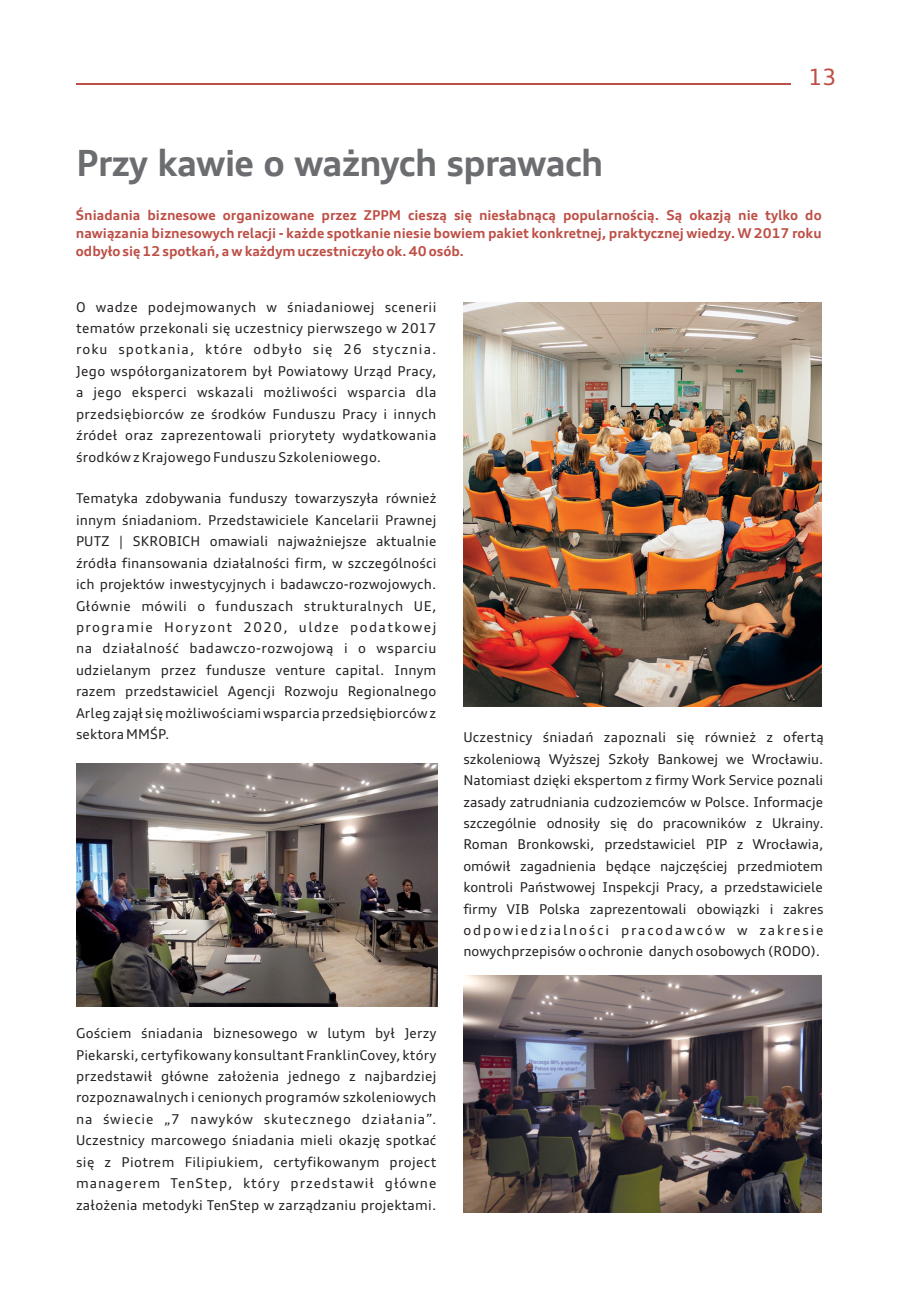
<style>
.page{position:relative;width:919px;height:1289px;background:#fff}
.page>*{position:absolute;margin:0;border:0;box-sizing:border-box;transform-origin:0 0}
.t1{font:700 36px "Audi Type";letter-spacing:-.025em;color:#6c6d70}
.t2{font:22.5px "Audi Type";color:#bd4f46}
.t3{font:13.5px/21.5px "Audi Type";letter-spacing:.015em;color:#231f20;text-align:justify}
.t4{font:700 13.5px/18.1px "Audi Type";color:#bd4f46;text-align:justify}
</style>
<div class="page">
<hr style="left:76px;top:83px;width:715px;height:2px;background:#bd4f46">
<img style="left:463px;top:302px;width:358px;height:404px">
<img style="left:463px;top:975px;width:358px;height:237px">
<img style="left:76px;top:763px;width:361px;height:243px">
<h2 class="t2" style="left:808px;top:68px;width:30px">13</h2>
<h1 class="t1" style="left:76px;top:149px;width:529px">Przy kawie o wa¿nych sprawach</h1>
<p class="t4" style="left:76px;top:207px;width:747px">Œniadania biznesowe organizowane przez ZPPM ciesz¹ siê nies³abn¹c¹ popularnoœci¹. S¹ okazj¹ nie tylko do nawi¹zania biznesowych relacji - ka¿de spotkanie niesie bowiem pakiet konkretnej, praktycznej wiedzy. W2017 roku odby³o siê 12 spotkañ, a w ka¿dym uczestniczy³o ok. 40 osób.</p>
<p class="t3" style="left:76px;top:297px;width:362px">O wadze podejmowanych w œniadaniowej scenerii tematów przekonali siê uczestnicy pierwszego w 2017 roku spotkania, które odby³o siê 26 stycznia.<br>Jego wspó³organizatorem by³ Powiatowy Urz¹d Pracy, a jego eksperci wskazali mo¿liwoœci wsparcia dla przedsiêbiorców ze œrodków Funduszu Pracy i innych Ÿróde³ oraz zaprezentowali priorytety wydatkowania œrodków z Krajowego Funduszu Szkoleniowego.</p>
<p class="t3" style="left:76px;top:489px;width:362px">Tematyka zdobywania funduszy towarzyszy³a równie¿ innym œniadaniom. Przedstawiciele Kancelarii Prawnej PUTZ | SKROBICH omawiali najwa¿niejsze aktualnie Ÿród³a finansowania dzia³alnoœci firm, w szczególnoœci ich projektów inwestycyjnych i badawczo-rozwojowych.<br>G³ównie mówili o funduszach strukturalnych UE, programie Horyzont 2020, uldze podatkowej na dzia³alnoœæ badawczo-rozwojow¹ i o wsparciu udzielanym przez fundusze venture capital. Innym razem przedstawiciel Agencji Rozwoju Regionalnego Arleg zaj¹³ siê mo¿liwoœciami wsparcia przedsiêbiorców z sektora MMŒP.</p>
<p class="t3" style="left:463px;top:728px;width:362px">Uczestnicy œniadañ zapoznali siê równie¿ z ofert¹ szkoleniow¹ Wy¿szej Szko³y Bankowej we Wroc³awiu.<br>Natomiast dziêki ekspertom z firmy Work Service poznali zasady zatrudniania cudzoziemców w Polsce. Informacje szczególnie odnosi³y siê do pracowników z Ukrainy.<br>Roman Bronkowski, przedstawiciel PIP z Wroc³awia, omówi³ zagadnienia bêd¹ce najczêœciej przedmiotem kontroli Pañstwowej Inspekcji Pracy, a przedstawiciele firmy VIB Polska zaprezentowali obowi¹zki i zakres odpowiedzialnoœci pracodawców w zakresie nowychprzepisów o ochronie danych osobowych (RODO).</p>
<p class="t3" style="left:76px;top:1023px;width:362px">Goœciem œniadania biznesowego w lutym by³ Jerzy Piekarski, certyfikowany konsultant FranklinCovey, który przedstawiù g³ówne za³o¿enia jednego z najbardziej rozpoznawalnych i cenionych programów szkoleniowych na œwiecie „7 nawyków skutecznego dzia³ania”.<br>Uczestnicy marcowego œniadania mieli okazjê spotkaæ siê z Piotrem Filipiukiem, certyfikowanym project managerem TenStep, który przedstawi³ g³ówne za³o¿enia metodyki TenStep w zarz¹dzaniu projektami.</p>
</div>
